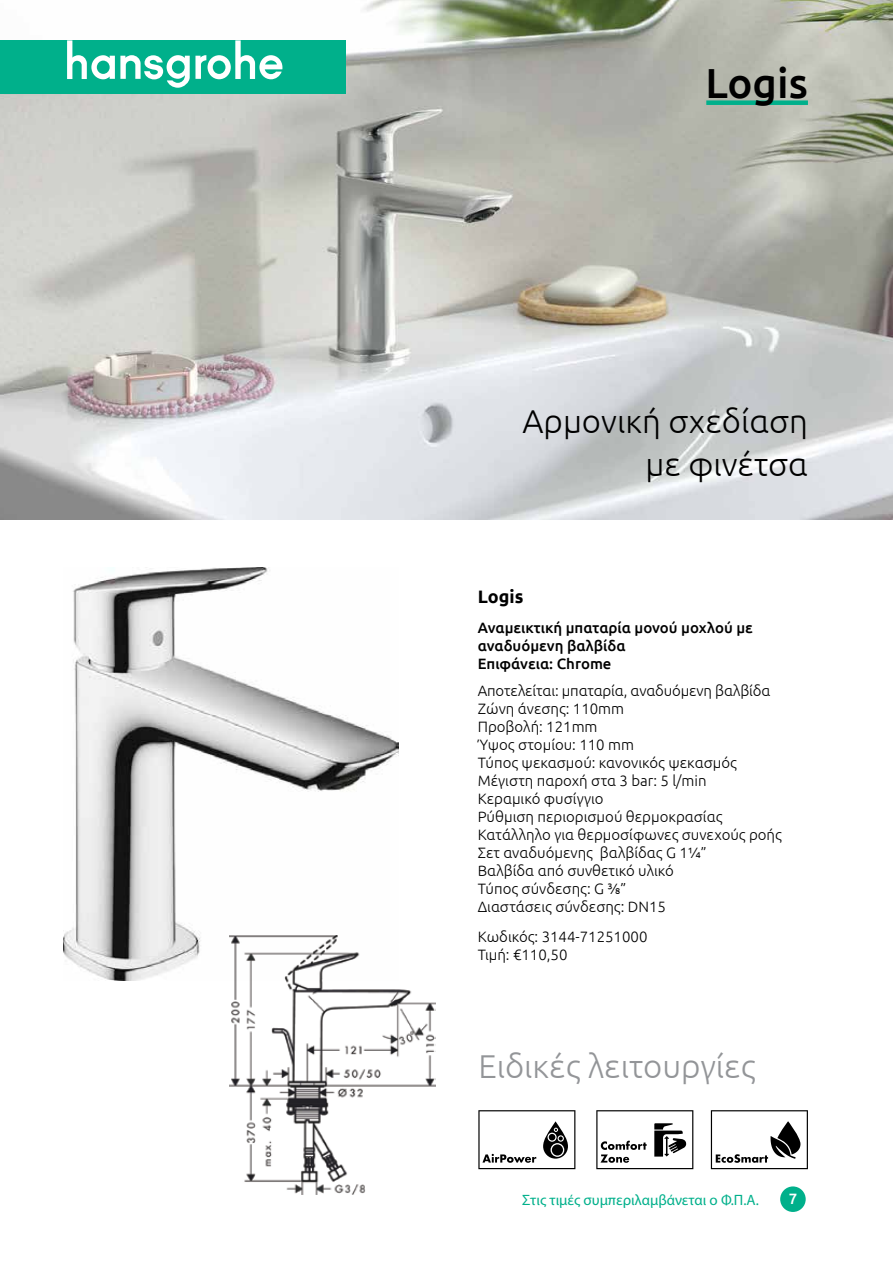
<style>
.page{position:relative;width:893px;height:1263px;background:#fff}
.page>*{position:absolute;margin:0;border:0;box-sizing:border-box;transform-origin:0 0}
.t1{font:500 42px "Ubuntu";color:#000}
.t2{font:300 33px/43.2px "Ubuntu";color:#000;text-align:right}
.t3{font:300 33px "Ubuntu";color:#939598}
.t4{font:700 18px "Ubuntu";color:#000}
.t5{font:300 15px/18px "Ubuntu";color:#000}
.t6{font:500 15px/18px "Ubuntu";color:#000}
.t7{font:15px "Myriad Pro";color:#00b08b}
.t8{font:500 15px "Ubuntu";color:#fff}
</style>
<div class="page">
<div style="left:780px;top:1186px;width:26px;height:26px;background:#00b08b;border-radius:50%"></div>
<img style="left:64px;top:567px;width:335px;height:413px">
<img style="left:229px;top:935px;width:207px;height:259px">
<img style="left:0;top:0;width:893px;height:519px">
<div style="left:706px;top:100px;width:102px;height:5px;background:#00b08b"></div>
<svg style="left:478px;top:1110px;width:97px;height:59px"></svg>
<svg style="left:596px;top:1110px;width:97px;height:59px"></svg>
<svg style="left:711px;top:1110px;width:97px;height:59px"></svg>
<div style="left:0;top:40px;width:345px;height:54px;background:#00b08b"></div>
<svg style="left:67px;top:40px;width:215px;height:48px"></svg>
<h1 class="t1" style="left:705px;top:56px;width:104px">Logis</h1>
<h2 class="t2" style="left:522px;top:399px;width:287px">Αρμονική σχεδίαση με φινέτσα</h2>
<p class="t4" style="left:478px;top:585px;width:47px">Logis</p>
<p class="t6" style="left:478px;top:618px;width:277px">Αναμεικτική μπαταρία μονού μοχλού με αναδυόμενη βαλβίδα<br>Επιφάνεια: Chrome</p>
<p class="t5" style="left:478px;top:681px;width:306px">Αποτελείται: μπαταρία, αναδυόμενη βαλβίδα<br>Ζώνη άνεσης: 110mm<br>Προβολή: 121mm<br>Ύψος στομίου: 110 mm<br>Τύπος ψεκασμού: κανονικός ψεκασμός<br>Μέγιστη παροχή στα 3 bar: 5 l/min<br>Κεραμικό φυσίγγιο<br>Ρύθμιση περιορισμού θερμοκρασίας<br>Κατάλληλο για θερμοσίφωνες συνεχούς ροής<br>Σετ αναδυόμενης βαλβίδας G 1¼”<br>Βαλβίδα από συνθετικό υλικό<br>Τύπος σύνδεσης: G ⅜”<br>Διαστάσεις σύνδεσης: DN15</p>
<p class="t5" style="left:478px;top:927px;width:171px">Κωδικός: 3144-71251000<br>Τιμή: €110,50</p>
<h2 class="t3" style="left:478px;top:1046px;width:279px">Ειδικές λειτουργίες</h2>
<p class="t7" style="left:522px;top:1190px;width:238px">Στις τιμές συμπεριλαμβάνεται ο Φ.Π.Α.</p>
<p class="t8" style="left:789px;top:1189px;width:10px">7</p>
</div>
